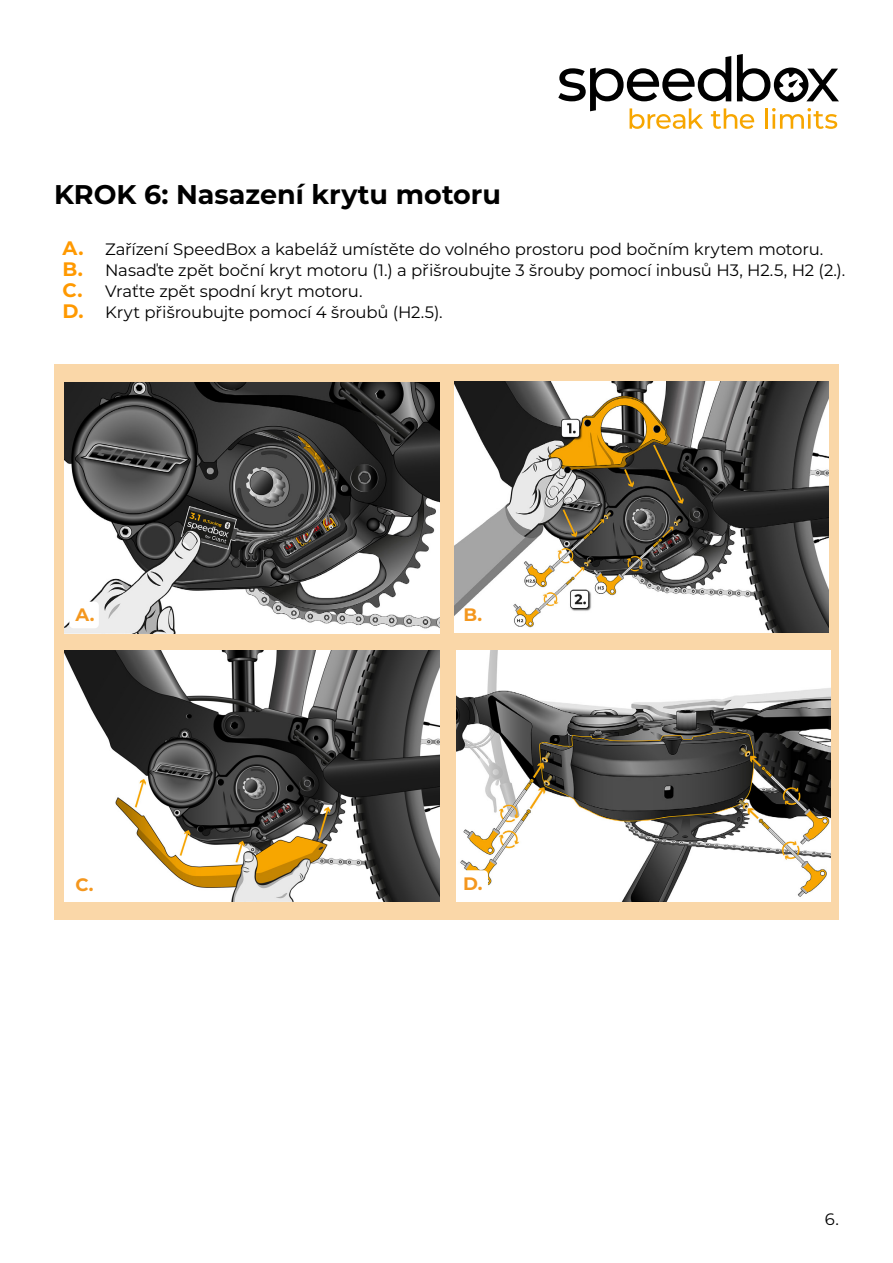
<style>
.page{position:relative;width:893px;height:1263px;background:#fff}
.page>*{position:absolute;margin:0;border:0;box-sizing:border-box;transform-origin:0 0}
.t1{font:700 27px "Montserrat";color:#000}
.t2{font:700 18px "Montserrat";color:#f4971e}
.t3{font:16.5px "Montserrat";letter-spacing:-.005em;color:#000}
.s1{font-weight:700;font-size:19.5px;color:#f90}
</style>
<div class="page">
<svg style="left:558px;top:54px;width:281px;height:75px"></svg>
<div style="left:54px;top:364px;width:785px;height:556px;background:#fad7a8"></div>
<img style="left:65px;top:382px;width:374px;height:251px">
<img style="left:455px;top:382px;width:374px;height:251px">
<img style="left:65px;top:651px;width:374px;height:251px">
<img style="left:456px;top:651px;width:374px;height:251px">
<div style="left:69px;top:602px;width:30px;height:26px;background:#fff;border-radius:4px"></div>
<div style="left:458px;top:870px;width:30px;height:27px;background:#fff;border-radius:4px"></div>
<p class="t1" style="left:54px;top:175px;width:449px">KROK 6: Nasazení krytu motoru</p>
<p class="t3" style="left:63px;top:238px;width:762px"><span class="s1">A.</span> Zařízení SpeedBox a kabeláž umístěte do volného prostoru pod bočním krytem motoru.</p>
<p class="t3" style="left:63px;top:259px;width:784px"><span class="s1">B.</span> Nasaďte zpět boční kryt motoru (1.) a přišroubujte 3 šrouby pomocí inbusů H3, H2.5, H2 (2.).</p>
<p class="t3" style="left:63px;top:280px;width:302px"><span class="s1">C.</span> Vraťte zpět spodní kryt motoru.</p>
<p class="t3" style="left:63px;top:301px;width:382px"><span class="s1">D.</span> Kryt přišroubujte pomocí 4 šroubů (H2.5).</p>
<p class="t2" style="left:75px;top:601px;width:21px">A.</p>
<p class="t2" style="left:75px;top:871px;width:20px">C.</p>
<p class="t2" style="left:463px;top:601px;width:20px">B.</p>
<p class="t2" style="left:463px;top:870px;width:21px">D.</p>
<p class="t3" style="left:825px;top:1207px;width:15px">6.</p>
</div>
